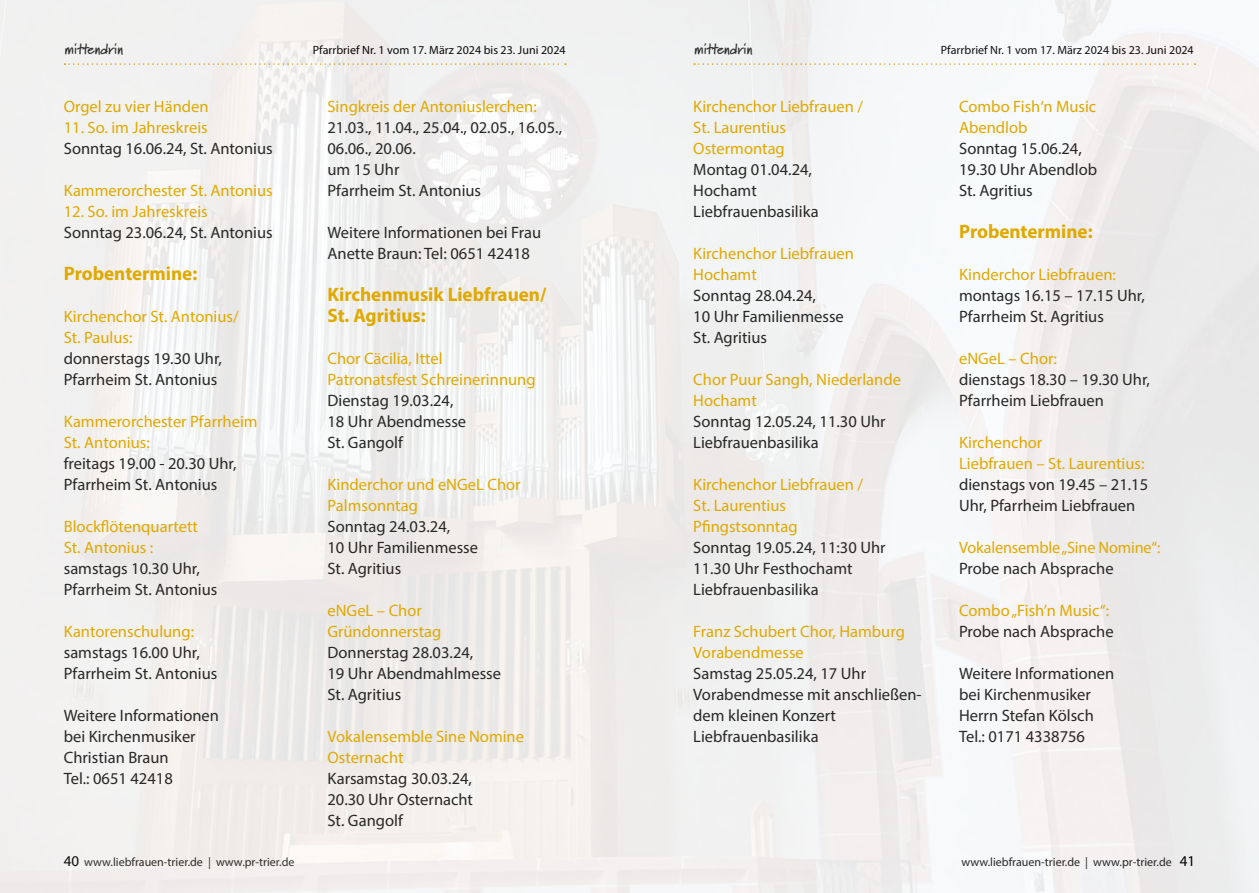
<style>
.page{position:relative;width:1259px;height:893px;background:#fff}
.page>*{position:absolute;margin:0;border:0;box-sizing:border-box;transform-origin:0 0}
.t1{font:700 19.5px/21px "Myriad Pro";color:#e0a900}
.t2{font:16.5px/21px "Myriad Pro";color:#282827}
.t3{font:16.5px/21px "Myriad Pro";color:#e0a900}
.t4{font:700 15px "Marydale";letter-spacing:-.01em;color:#282827}
.t5{font:12px "Myriad Pro";color:#000}
.t6{font:12px "Myriad Pro";color:#282827}
.s1{font-size:15px;color:#000}
</style>
<div class="page">
<img style="left:0;top:0;width:1259px;height:893px">
<p class="t4" style="left:65px;top:40px;width:60px">mittendrin</p>
<p class="t5" style="left:313px;top:42px;width:254px">Pfarrbrief Nr. 1 vom 17. März 2024 bis 23. Juni 2024</p>
<p class="t4" style="left:694px;top:40px;width:60px">mittendrin</p>
<p class="t5" style="left:941px;top:42px;width:254px">Pfarrbrief Nr. 1 vom 17. März 2024 bis 23. Juni 2024</p>
<p class="t3" style="left:64px;top:96px;width:146px">Orgel zu vier Händen</p>
<p class="t3" style="left:64px;top:117px;width:145px">11. So. im Jahreskreis</p>
<p class="t2" style="left:64px;top:138px;width:210px">Sonntag 16.06.24, St. Antonius</p>
<p class="t3" style="left:64px;top:180px;width:210px">Kammerorchester St. Antonius</p>
<p class="t3" style="left:64px;top:201px;width:145px">12. So. im Jahreskreis</p>
<p class="t2" style="left:64px;top:222px;width:210px">Sonntag 23.06.24, St. Antonius</p>
<p class="t1" style="left:64px;top:262px;width:135px">Probentermine:</p>
<p class="t3" style="left:64px;top:306px;width:176px">Kirchenchor St. Antonius/<br>St. Paulus:</p>
<p class="t2" style="left:64px;top:348px;width:160px">donnerstags 19.30 Uhr,<br>Pfarrheim St. Antonius</p>
<p class="t3" style="left:64px;top:411px;width:195px">Kammerorchester Pfarrheim<br>St. Antonius:</p>
<p class="t2" style="left:64px;top:453px;width:174px">freitags 19.00 - 20.30 Uhr,<br>Pfarrheim St. Antonius</p>
<p class="t3" style="left:64px;top:516px;width:136px">Blockflötenquartett<br>St. Antonius :</p>
<p class="t2" style="left:64px;top:558px;width:155px">samstags 10.30 Uhr,<br>Pfarrheim St. Antonius</p>
<p class="t3" style="left:64px;top:621px;width:132px">Kantorenschulung:</p>
<p class="t2" style="left:64px;top:642px;width:155px">samstags 16.00 Uhr,<br>Pfarrheim St. Antonius</p>
<p class="t2" style="left:64px;top:705px;width:157px">Weitere Informationen bei Kirchenmusiker<br>Christian Braun<br>Tel.: 0651 42418</p>
<p class="t6" style="left:64px;top:854px;width:232px"><span class="s1">40</span> www.liebfrauen-trier.de | www.pr-trier.de</p>
<p class="t3" style="left:327px;top:96px;width:211px">Singkreis der Antoniuslerchen:</p>
<p class="t2" style="left:327px;top:117px;width:236px">21.03., 11.04., 25.04., 02.05., 16.05.,<br>06.06., 20.06.<br>um 15 Uhr<br>Pfarrheim St. Antonius</p>
<p class="t2" style="left:327px;top:222px;width:215px">Weitere Informationen bei Frau<br>Anette Braun: Tel: 0651 42418</p>
<p class="t1" style="left:327px;top:283px;width:220px">Kirchenmusik Liebfrauen/<br>St. Agritius:</p>
<p class="t3" style="left:327px;top:348px;width:210px">Chor Cäcilia, Ittel<br>Patronatsfest Schreinerinnung</p>
<p class="t2" style="left:327px;top:390px;width:140px">Dienstag 19.03.24,<br>18 Uhr Abendmesse<br>St. Gangolf</p>
<p class="t3" style="left:327px;top:474px;width:195px">Kinderchor und eNGeL Chor<br>Palmsonntag</p>
<p class="t2" style="left:327px;top:516px;width:152px">Sonntag 24.03.24,<br>10 Uhr Familienmesse<br>St. Agritius</p>
<p class="t3" style="left:327px;top:600px;width:115px">eNGeL – Chor<br>Gründonnerstag</p>
<p class="t2" style="left:327px;top:642px;width:175px">Donnerstag 28.03.24,<br>19 Uhr Abendmahlmesse<br>St. Agritius</p>
<p class="t3" style="left:327px;top:726px;width:198px">Vokalensemble Sine Nomine<br>Osternacht</p>
<p class="t2" style="left:327px;top:768px;width:147px;text-align:justify">Karsamstag 30.03.24, 20.30 Uhr Osternacht St. Gangolf</p>
<p class="t3" style="left:693px;top:96px;width:171px">Kirchenchor Liebfrauen /<br>St. Laurentius<br>Ostermontag</p>
<p class="t2" style="left:693px;top:159px;width:127px">Montag 01.04.24,<br>Hochamt<br>Liebfrauenbasilika</p>
<p class="t3" style="left:693px;top:243px;width:162px">Kirchenchor Liebfrauen<br>Hochamt</p>
<p class="t2" style="left:693px;top:285px;width:152px">Sonntag 28.04.24,<br>10 Uhr Familienmesse<br>St. Agritius</p>
<p class="t3" style="left:693px;top:369px;width:209px">Chor Puur Sangh, Niederlande<br>Hochamt</p>
<p class="t2" style="left:693px;top:411px;width:194px">Sonntag 12.05.24, 11.30 Uhr<br>Liebfrauenbasilika</p>
<p class="t3" style="left:693px;top:474px;width:171px">Kirchenchor Liebfrauen /<br>St. Laurentius<br>Pfingstsonntag</p>
<p class="t2" style="left:693px;top:537px;width:194px">Sonntag 19.05.24, 11:30 Uhr<br>11.30 Uhr Festhochamt<br>Liebfrauenbasilika</p>
<p class="t3" style="left:693px;top:621px;width:213px">Franz Schubert Chor, Hamburg<br>Vorabendmesse</p>
<p class="t2" style="left:693px;top:663px;width:230px">Samstag 25.05.24, 17 Uhr<br>Vorabendmesse mit anschließen&shy;dem kleinen Konzert<br>Liebfrauenbasilika</p>
<p class="t3" style="left:959px;top:96px;width:139px">Combo Fish‘n Music<br>Abendlob</p>
<p class="t2" style="left:959px;top:138px;width:140px">Sonntag 15.06.24,<br>19.30 Uhr Abendlob<br>St. Agritius</p>
<p class="t1" style="left:959px;top:220px;width:135px">Probentermine:</p>
<p class="t3" style="left:959px;top:264px;width:158px">Kinderchor Liebfrauen:</p>
<p class="t2" style="left:959px;top:285px;width:187px">montags 16.15 – 17.15 Uhr,<br>Pfarrheim St. Agritius</p>
<p class="t3" style="left:959px;top:348px;width:99px">eNGeL – Chor:</p>
<p class="t2" style="left:959px;top:369px;width:192px">dienstags 18.30 – 19.30 Uhr,<br>Pfarrheim Liebfrauen</p>
<p class="t3" style="left:959px;top:432px;width:187px">Kirchenchor<br>Liebfrauen – St. Laurentius:</p>
<p class="t2" style="left:959px;top:474px;width:191px">dienstags von 19.45 – 21.15<br>Uhr, Pfarrheim Liebfrauen</p>
<p class="t3" style="left:959px;top:537px;width:203px">Vokalensemble „Sine Nomine“:</p>
<p class="t2" style="left:959px;top:558px;width:156px">Probe nach Absprache</p>
<p class="t3" style="left:959px;top:600px;width:151px">Combo „Fish’n Music“:</p>
<p class="t2" style="left:959px;top:621px;width:156px">Probe nach Absprache</p>
<p class="t2" style="left:959px;top:663px;width:157px">Weitere Informationen bei Kirchenmusiker<br>Herrn Stefan Kölsch<br>Tel.: 0171 4338756</p>
<p class="t6" style="left:961px;top:854px;width:235px">www.liebfrauen-trier.de | www.pr-trier.de <span class="s1">41</span></p>
</div>
